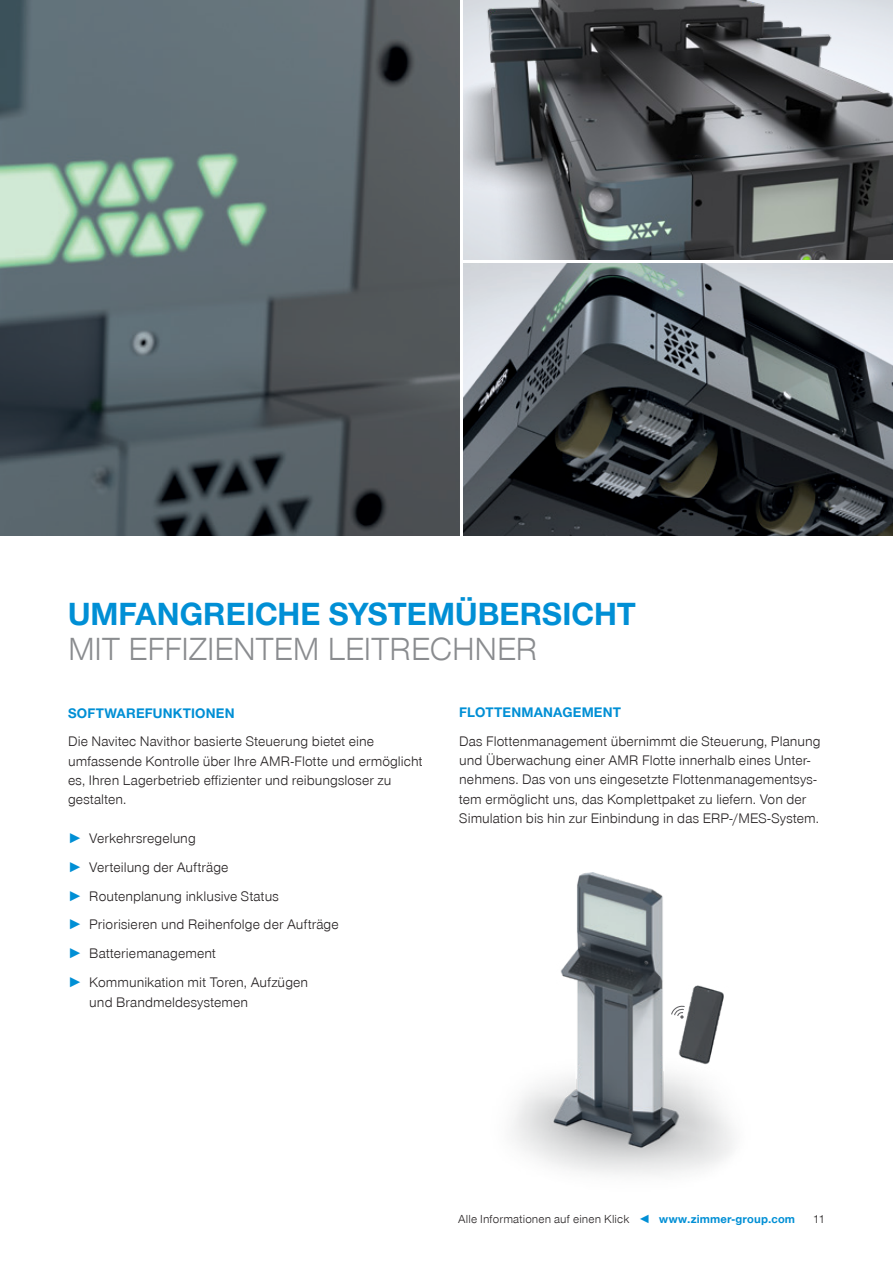
<style>
.page{position:relative;width:893px;height:1263px;background:#fff}
.page>*{position:absolute;margin:0;border:0;box-sizing:border-box;transform-origin:0 0}
.t1{font:700 33px "Zimmer Group Sans Global";color:#008fd5}
.t2{font:300 33px "Zimmer Group Sans Global";letter-spacing:-.005em;color:#8a8c8f}
.t3{font:300 14.25px/19px "Zimmer Group Sans Global";letter-spacing:.005em;color:#231f20}
.t4{font:700 14.25px "Zimmer Group Sans Global";letter-spacing:.01em;color:#008fd5}
.t5{font:300 12px "Zimmer Group Sans Global";letter-spacing:.01em;color:#231f20}
.s1{font-weight:700;color:#008fd5}
</style>
<div class="page">
<img style="left:464px;top:0;width:429px;height:259px">
<img style="left:464px;top:263px;width:429px;height:273px">
<img style="left:0;top:0;width:459px;height:536px">
<img style="left:512px;top:872px;width:222px;height:303px">
<h1 class="t1" style="left:68px;top:594px;width:569px">UMFANGREICHE SYSTEMÜBERSICHT</h1>
<h1 class="t2" style="left:68px;top:629px;width:471px">MIT EFFIZIENTEM LEITRECHNER</h1>
<p class="t4" style="left:68px;top:704px;width:168px">SOFTWAREFUNKTIONEN</p>
<p class="t4" style="left:459px;top:704px;width:163px">FLOTTENMANAGEMENT</p>
<p class="t3" style="left:459px;top:732px;width:363px">Das Flottenmanagement übernimmt die Steuerung, Planung und Überwachung einer AMR Flotte innerhalb eines Unter&shy;nehmens. Das von uns eingesetzte Flottenmanagementsys&shy;tem ermöglicht uns, das Komplettpaket zu liefern. Von der Simulation bis hin zur Einbindung in das ERP-/MES-System.</p>
<p class="t3" style="left:68px;top:732px;width:356px">Die Navitec Navithor basierte Steuerung bietet eine umfassende Kontrolle über Ihre AMR-Flotte und ermöglicht es, Ihren Lagerbetrieb effizienter und reibungsloser zu gestalten.</p>
<p class="t3" style="left:68px;top:824px;width:272px;line-height:28.8px"><span class="s1">►</span> Verkehrsregelung<br><span class="s1">►</span> Verteilung der Aufträge<br><span class="s1">►</span> Routenplanung inklusive Status<br><span class="s1">►</span> Priorisieren und Reihenfolge der Aufträge <span class="s1">►</span> Batteriemanagement<br><span class="s1">►</span> Kommunikation mit Toren, Aufzügen</p>
<p class="t3" style="left:89px;top:993px;width:160px">und Brandmeldesystemen</p>
<p class="t5" style="left:458px;top:1212px;width:338px">Alle Informationen auf einen Klick <span class="s1">◄ www.zimmer-group.com</span></p>
<p class="t5" style="left:813px;top:1212px;width:14px">11</p>
</div>
